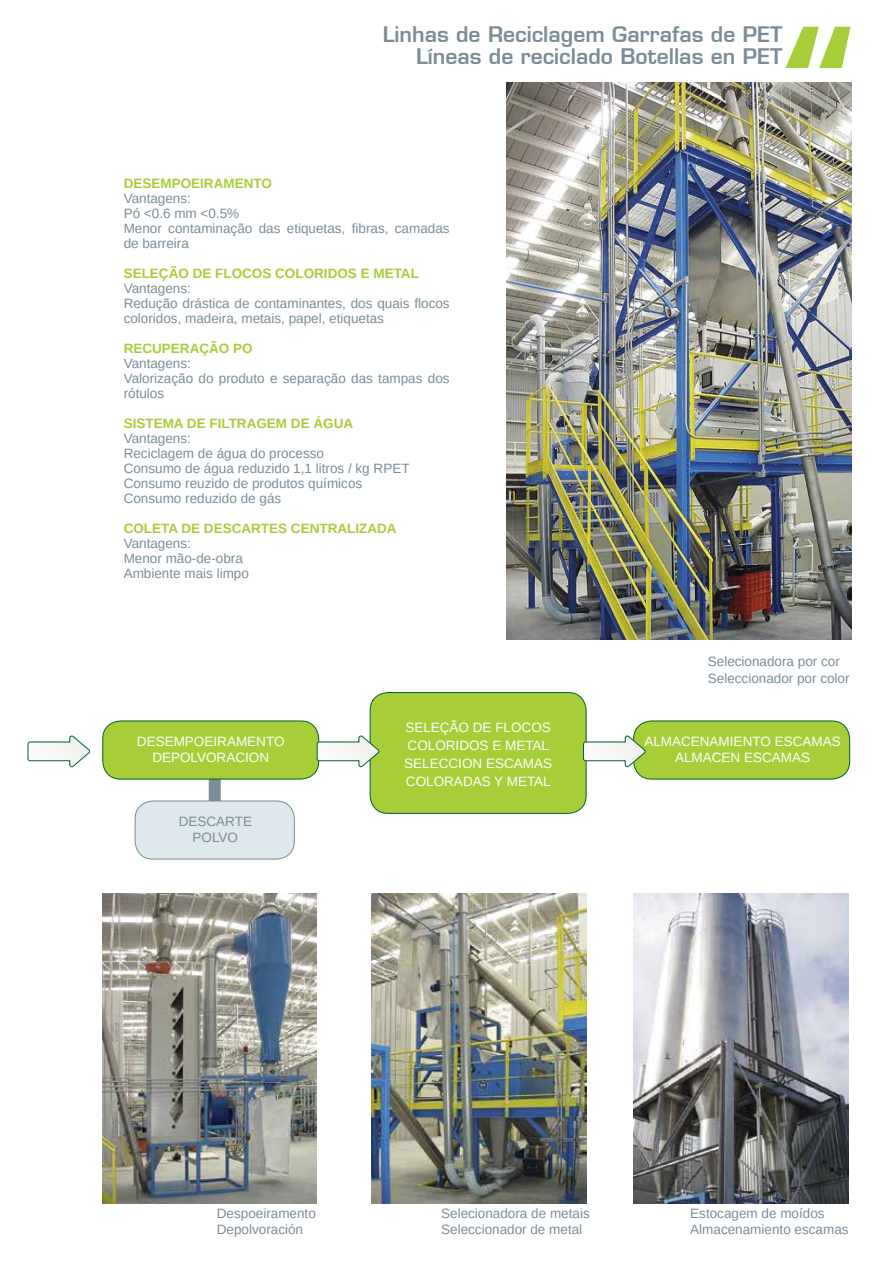
<style>
.page{position:relative;width:893px;height:1263px;background:#fff}
.page>*{position:absolute;margin:0;border:0;box-sizing:border-box;transform-origin:0 0}
.t1{font:600 21px/21px "Eurostile";color:#7b8d97;text-align:right}
.t2{font:13.5px/15px "Liberation Sans";color:#7b8d97}
.t3{font:13.5px/18px "Liberation Sans";color:#fff;text-align:center}
.t4{font:700 13.5px "Liberation Sans";color:#a6ce39}
</style>
<div class="page">
<div style="left:209px;top:774px;width:12px;height:41px;background:#7b8d97"></div>
<div style="left:103px;top:721px;width:216px;height:58px;background:#a6ce39;border-radius:18px"></div>
<div style="left:103px;top:721px;width:216px;height:58px;border:1px solid #00612c;border-radius:18px"></div>
<div style="left:370px;top:692px;width:216px;height:121px;background:#a6ce39;border-radius:18px"></div>
<div style="left:370px;top:692px;width:216px;height:121px;border:1px solid #00612c;border-radius:18px"></div>
<div style="left:634px;top:721px;width:216px;height:58px;background:#a6ce39;border-radius:18px"></div>
<div style="left:633px;top:721px;width:217px;height:58px;border:1px solid #00612c;border-radius:18px"></div>
<img style="left:102px;top:893px;width:215px;height:310px">
<img style="left:372px;top:893px;width:214px;height:310px">
<img style="left:633px;top:893px;width:215px;height:310px">
<div style="left:135px;top:801px;width:159px;height:58px;background:#dee8ed;border-radius:18px"></div>
<div style="left:135px;top:801px;width:160px;height:58px;border:1px solid #7b8d97;border-radius:18px"></div>
<svg style="left:27px;top:735px;width:63px;height:32px"></svg>
<svg style="left:316px;top:735px;width:64px;height:32px"></svg>
<img style="left:506px;top:82px;width:346px;height:557px">
<svg style="left:583px;top:735px;width:63px;height:32px"></svg>
<svg style="left:785px;top:27px;width:65px;height:41px"></svg>
<h1 class="t1" style="left:383px;top:24px;width:401px">Linhas de Reciclagem Garrafas de PET<br>Líneas de reciclado Botellas en PET</h1>
<p class="t4" style="left:124px;top:174px;width:11px">DESEM</p>
<p class="t4" style="left:172px;top:174px;width:19px">POEIR</p>
<p class="t4" style="left:214px;top:174px;width:21px">AMEN</p>
<p class="t4" style="left:253px;top:174px;width:19px">TO</p>
<p class="t2" style="left:124px;top:191px;width:327px">Vantagens:<br>Pó &lt;0.6 mm &lt;0.5%<br>Menor contaminação das etiquetas, fibras, camadas de barreira</p>
<p class="t4" style="left:124px;top:264px;width:10px">SELE</p>
<p class="t4" style="left:159px;top:264px;width:67px">ÇÃO DE FLOCOS</p>
<p class="t4" style="left:275px;top:264px;width:10px">COLORIDOS</p>
<p class="t4" style="left:361px;top:264px;width:58px">E METAL</p>
<p class="t2" style="left:124px;top:281px;width:327px">Vantagens:<br>Redução drástica de contaminantes, dos quais flocos coloridos, madeira, metais, papel, etiquetas</p>
<p class="t4" style="left:124px;top:339px;width:11px">REC</p>
<p class="t4" style="left:152px;top:339px;width:101px">UPERAÇÃO PO</p>
<p class="t2" style="left:124px;top:356px;width:327px">Vantagens:<br>Valorização do produto e separação das tampas dos rótulos</p>
<p class="t4" style="left:124px;top:414px;width:144px">SISTEMA DE FILTRAGEM</p>
<p class="t4" style="left:291px;top:414px;width:64px">DE ÁGUA</p>
<p class="t2" style="left:124px;top:431px;width:287px">Vantagens:<br>Reciclagem de água do processo<br>Consumo de água reduzido 1,1 litros / kg RPET<br>Consumo reuzido de produtos químicos<br>Consumo reduzido de gás</p>
<p class="t4" style="left:124px;top:519px;width:11px">COLE</p>
<p class="t4" style="left:161px;top:519px;width:53px">TA DE DESC</p>
<p class="t4" style="left:241px;top:519px;width:60px">ARTES CEN</p>
<p class="t4" style="left:319px;top:519px;width:79px">TRALIZADA</p>
<p class="t2" style="left:124px;top:536px;width:127px">Vantagens:<br>Menor mão-de-obra<br>Ambiente mais limpo</p>
<p class="t3" style="left:137px;top:733px;width:149px;line-height:16.2px">DESEMPOEIRAMENTO<br>DEPOLVORACION</p>
<p class="t2" style="left:179px;top:813px;width:75px;line-height:16.2px;text-align:center">DESCARTE<br>POLVO</p>
<p class="t3" style="left:404px;top:718px;width:149px;text-align:left">SELEÇÃO DE FLOCOS<br>COLORIDOS E METAL<br>SELECCION ESCAMAS<br>COLORADAS Y METAL</p>
<p class="t2" style="left:708px;top:654px;width:143px;line-height:16.2px">Selecionadora por cor<br>Seleccionador por color</p>
<p class="t3" style="left:644px;top:733px;width:198px;line-height:16.2px">ALMACENAMIENTO ESCAMAS<br>ALMACEN ESCAMAS</p>
<p class="t2" style="left:217px;top:1205px;width:101px;line-height:16.2px">Despoeiramento<br>Depolvoración</p>
<p class="t2" style="left:441px;top:1205px;width:150px;line-height:16.2px">Selecionadora de metais<br>Seleccionador de metal</p>
<p class="t2" style="left:690px;top:1205px;width:160px;line-height:16.2px">Estocagem de moídos<br>Almacenamiento escamas</p>
</div>
